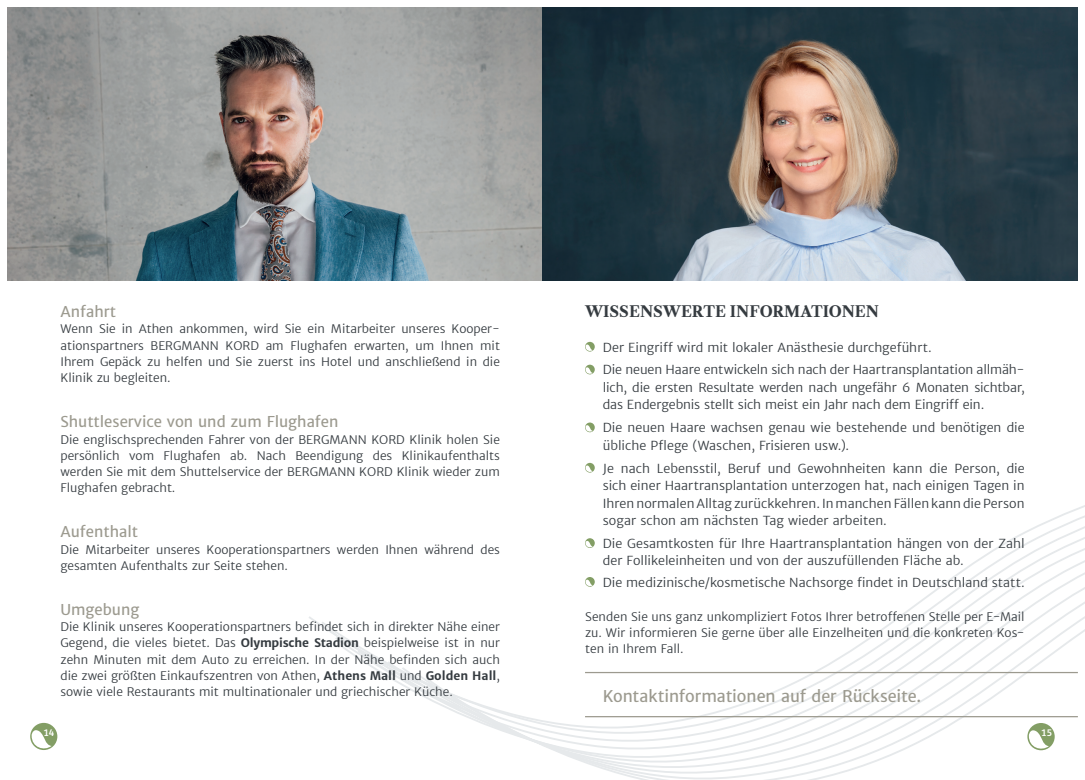
<style>
.page{position:relative;width:1085px;height:780px;background:#fff}
.page>*{position:absolute;margin:0;border:0;box-sizing:border-box;transform-origin:0 0}
.t1{font:16.25px "Merriweather Sans";letter-spacing:-.005em;color:#9c9a8f}
.t2{font:15px "Merriweather Sans";color:#9c9a8f}
.t3{font:700 15px "Libre Caslon Text";color:#353b40}
.t4{font:300 12.5px/17.5px "Merriweather Sans";color:#353b40}
.t5{font:300 11.88px/16.2px "Merriweather Sans";color:#353b40;text-align:justify}
.t6{font:600 10.75px "Graublau Sans";color:#fff}
.s1{font-weight:700}
</style>
<div class="page">
<svg style="left:591px;top:765px;width:275px;height:9px"></svg>
<svg style="left:569px;top:757px;width:318px;height:8px"></svg>
<svg style="left:309px;top:462px;width:775px;height:282px"></svg>
<svg style="left:1027px;top:723px;width:27px;height:28px"></svg>
<svg style="left:30px;top:722px;width:27px;height:28px"></svg>
<img style="left:7px;top:7px;width:1070px;height:273px">
<hr style="left:585px;top:716px;width:492px;height:1px;background:#9c9a8f">
<hr style="left:585px;top:672px;width:492px;height:1px;background:#9c9a8f">
<svg style="left:585px;top:342px;width:9px;height:10px"></svg>
<svg style="left:585px;top:364px;width:9px;height:11px"></svg>
<svg style="left:585px;top:422px;width:9px;height:10px"></svg>
<svg style="left:585px;top:463px;width:9px;height:10px"></svg>
<svg style="left:585px;top:538px;width:9px;height:10px"></svg>
<svg style="left:585px;top:577px;width:9px;height:10px"></svg>
<p class="t2" style="left:60px;top:302px;width:57px">Anfahrt</p>
<p class="t5" style="left:60px;top:321px;width:441px">Wenn Sie in Athen ankommen, wird Sie ein Mitarbeiter unseres Kooper&shy;ationspartners BERGMANN KORD am Flughafen erwarten, um Ihnen mit Ihrem Gepäck zu helfen und Sie zuerst ins Hotel und anschließend in die Klinik zu begleiten.</p>
<p class="t2" style="left:60px;top:412px;width:279px">Shuttleservice von und zum Flughafen</p>
<p class="t5" style="left:60px;top:431px;width:441px">Die englischsprechenden Fahrer von der BERGMANN KORD Klinik holen Sie persönlich vom Flughafen ab. Nach Beendigung des Klinikaufenthalts werden Sie mit dem Shuttelservice der BERGMANN KORD Klinik wieder zum Flughafen gebracht.</p>
<p class="t2" style="left:60px;top:522px;width:79px">Aufenthalt</p>
<p class="t5" style="left:60px;top:541px;width:441px">Die Mitarbeiter unseres Kooperationspartners werden Ihnen während des gesamten Aufenthalts zur Seite stehen.</p>
<p class="t2" style="left:60px;top:599px;width:80px">Umgebung</p>
<p class="t5" style="left:60px;top:618px;width:441px">Die Klinik unseres Kooperationspartners befindet sich in direkter Nähe einer Gegend, die vieles bietet. Das <span class="s1">Olympische Stadion</span> beispielweise ist in nur zehn Minuten mit dem Auto zu erreichen. In der Nähe befinden sich auch die zwei größten Einkaufszentren von Athen, <span class="s1">Athens Mall</span> und <span class="s1">Golden Hall</span>, sowie viele Restaurants mit multinationaler und griechischer Küche.</p>
<p class="t3" style="left:585px;top:302px;width:295px">WISSENSWERTE INFORMATIONEN</p>
<p class="t4" style="left:602px;top:335px;width:423px;line-height:22.9px">Der Eingriff wird mit lokaler Anästhesie durchgeführt.<br>Die neuen Haare entwickeln sich nach der Haartransplantation allmäh-</p>
<p class="t4" style="left:602px;top:378px;width:423px">lich, die ersten Resultate werden nach ungefähr 6 Monaten sichtbar, das Endergebnis stellt sich meist ein Jahr nach dem Eingriff ein.</p>
<p class="t4" style="left:602px;top:419px;width:423px">Die neuen Haare wachsen genau wie bestehende und benötigen die übliche Pflege (Waschen, Frisieren usw.).</p>
<p class="t4" style="left:602px;top:459px;width:423px;text-align:justify">Je nach Lebensstil, Beruf und Gewohnheiten kann die Person, die sich einer Haartransplantation unterzogen hat, nach einigen Tagen in Ihren normalen Alltag zurückkehren. In manchen Fällen kann die Person sogar schon am nächsten Tag wieder arbeiten.</p>
<p class="t4" style="left:602px;top:534px;width:423px">Die Gesamtkosten für Ihre Haartransplantation hängen von der Zahl der Follikeleinheiten und von der auszufüllenden Fläche ab.</p>
<p class="t4" style="left:602px;top:573px;width:423px">Die medizinische/kosmetische Nachsorge findet in Deutschland statt.</p>
<p class="t5" style="left:585px;top:608px;width:441px">Senden Sie uns ganz unkompliziert Fotos Ihrer betroffenen Stelle per E-Mail zu. Wir informieren Sie gerne über alle Einzelheiten und die konkreten Kos&shy;ten in Ihrem Fall.</p>
<h1 class="t1" style="left:602px;top:685px;width:320px">Kontaktinformationen auf der Rückseite.</h1>
<p class="t6" style="left:44px;top:725px;width:12px">14</p>
<p class="t6" style="left:1041px;top:726px;width:12px">15</p>
</div>
